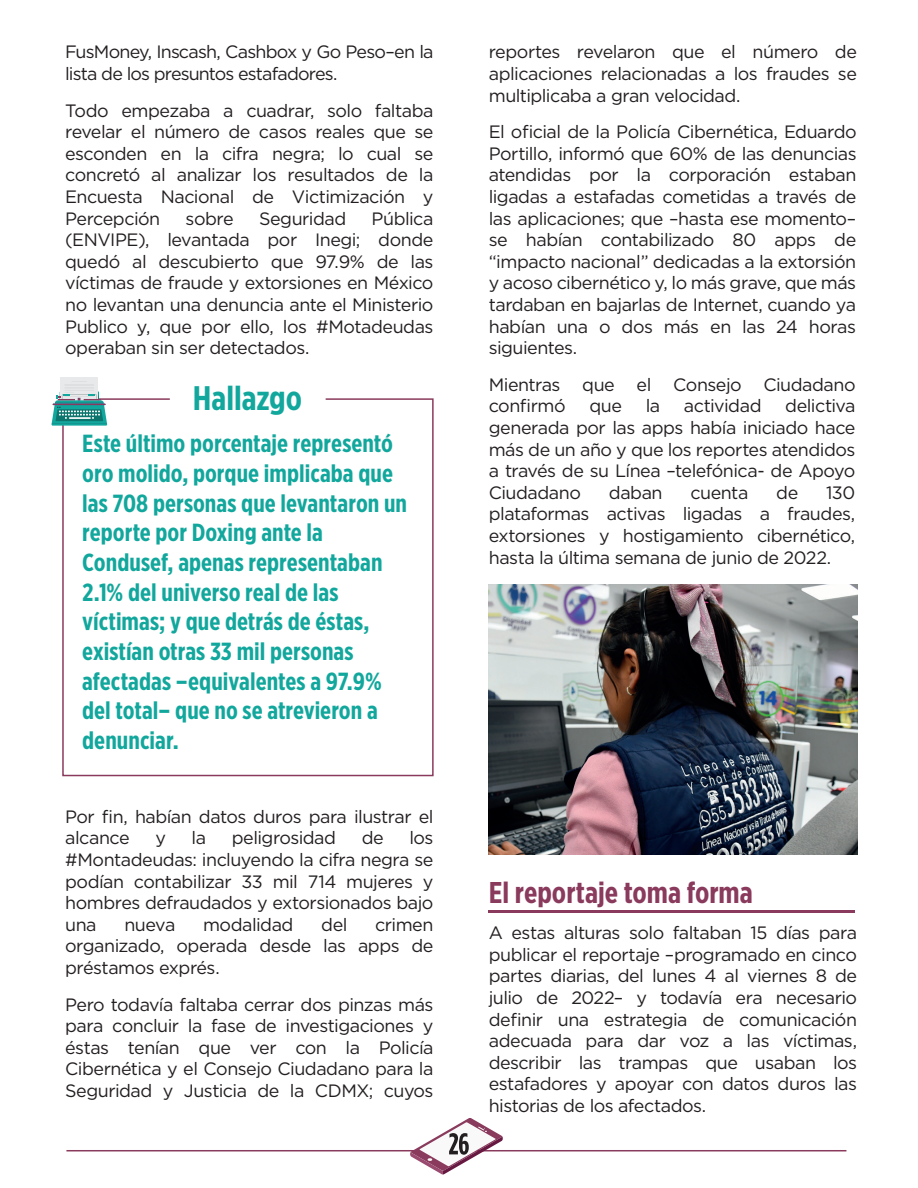
<style>
.page{position:relative;width:918px;height:1188px;background:#fff}
.page>*{position:absolute;margin:0;border:0;box-sizing:border-box;transform-origin:0 0}
.t1{font:700 34.05px "Gotham X Narrow";color:#12a79d}
.t2{font:700 30px "Gotham X Narrow";color:#8a3a5c}
.t3{font:700 24.75px/29.7px "Gotham X Narrow";color:#12a79d}
.t4{font:17.85px/21.6px "Gotham";letter-spacing:-.03em;color:#231f20;text-align:justify}
.t5{font:17.85px/21.6px "Gotham";letter-spacing:-.05em;color:#231f20}
</style>
<div class="page">
<img style="left:488px;top:585px;width:369px;height:269px">
<hr style="left:66px;top:1150px;width:780px;height:1px;background:#8a3a5c">
<svg style="left:62px;top:398px;width:372px;height:379px"></svg>
<div style="left:61px;top:377px;width:37px;height:23px;background:#e7e9ea"></div>
<svg style="left:51px;top:382px;width:56px;height:44px"></svg>
<hr style="left:488px;top:911px;width:367px;height:2px;background:#8a3a5c">
<svg style="left:410px;top:1118px;width:93px;height:57px"></svg>
<p class="t5" style="left:65px;top:41px;width:370px">FusMoney, Inscash, Cashbox y Go Peso–en la lista de los presuntos estafadores.</p>
<p class="t4" style="left:65px;top:99px;width:370px">Todo empezaba a cuadrar, solo faltaba revelar el número de casos reales que se esconden en la cifra negra; lo cual se concretó al analizar los resultados de la Encuesta Nacional de Victimización y Percepción</p>
<p class="t4" style="left:65px;top:207px;width:370px;text-indent:306px">Pública (ENVIPE), levantada por Inegi; donde quedó al descubierto que 97.9% de las víctimas de fraude y extorsiones en México no levantan una denuncia ante el Ministerio Publico y, que por ello, los #Motadeudas operaban sin ser detectados.</p>
<p class="t4" style="left:186px;top:207px;width:49px">sobre</p>
<p class="t4" style="left:259px;top:207px;width:89px">Seguridad</p>
<h1 class="t1" style="left:193px;top:377px;width:111px">Hallazgo</h1>
<p class="t3" style="left:82px;top:428px;width:326px">Este último porcentaje representó oro molido, porque implicaba que las 708 personas que levantaron un reporte por Doxing ante la<br>Condusef, apenas representaban<br>2.1% del universo real de las víctimas; y que detrás de éstas, existían otras 33 mil personas afectadas –equivalentes a 97.9% del total– que no se atrevieron a denunciar.</p>
<p class="t4" style="left:65px;top:805px;width:370px">Por fin, habían datos duros para ilustrar el alcance</p>
<p class="t4" style="left:65px;top:827px;width:370px;text-indent:344px">los #Montadeudas: incluyendo la cifra negra se podían contabilizar 33 mil 714 mujeres y hombres defraudados y extorsionados bajo una</p>
<p class="t4" style="left:155px;top:827px;width:12px">y</p>
<p class="t4" style="left:192px;top:827px;width:16px">la</p>
<p class="t4" style="left:232px;top:827px;width:106px">peligrosidad</p>
<p class="t4" style="left:362px;top:827px;width:24px">de</p>
<p class="t4" style="left:124px;top:913px;width:53px">nueva</p>
<p class="t4" style="left:203px;top:913px;width:92px">modalidad</p>
<p class="t4" style="left:321px;top:913px;width:28px">del</p>
<p class="t4" style="left:65px;top:913px;width:370px;text-indent:310px">crimen organizado, operada desde las apps de préstamos exprés.</p>
<p class="t4" style="left:65px;top:993px;width:370px">Pero todavía faltaba cerrar dos pinzas más para concluir la fase de investigaciones y éstas tenían que ver con la Policía Cibernética y el Consejo Ciudadano para la Seguridad y Justicia de la CDMX; cuyos</p>
<p class="t4" style="left:489px;top:41px;width:370px">reportes revelaron que el número de aplicaciones relacionadas a los fraudes se multiplicaba a gran velocidad.</p>
<p class="t4" style="left:489px;top:121px;width:369px">El oficial de la Policía Cibernética, Eduardo Portillo, informó que 60% de las denuncias atendidas por la corporación estaban ligadas a estafadas cometidas a través de las aplicaciones; que –hasta ese momento– se habían contabilizado 80 apps de “impacto nacional” dedicadas a la extorsión y acoso cibernético y, lo más grave, que más tardaban en bajarlas de Internet, cuando ya habían una o dos más en las 24 horas siguientes.</p>
<p class="t4" style="left:489px;top:373px;width:368px">Mientras que el Consejo Ciudadano confirmó</p>
<p class="t4" style="left:489px;top:395px;width:368px;text-indent:296px">delictiva generada por las apps había iniciado hace más de un año y que los reportes atendidos a través de su Línea –telefónica- de Apoyo Ciudadano</p>
<p class="t4" style="left:589px;top:395px;width:34px">que</p>
<p class="t4" style="left:646px;top:395px;width:16px">la</p>
<p class="t4" style="left:684px;top:395px;width:79px">actividad</p>
<p class="t4" style="left:609px;top:481px;width:55px">daban</p>
<p class="t4" style="left:691px;top:481px;width:59px">cuenta</p>
<p class="t4" style="left:776px;top:481px;width:24px">de</p>
<p class="t4" style="left:489px;top:481px;width:368px;text-indent:337px">130 plataformas activas ligadas a fraudes, extorsiones y hostigamiento cibernético, hasta la última semana de junio de 2022.</p>
<h2 class="t2" style="left:489px;top:874px;width:266px">El reportaje toma forma</h2>
<p class="t4" style="left:489px;top:922px;width:370px">A estas alturas solo faltaban 15 días para publicar el reportaje –programado en cinco partes diarias, del lunes 4 al viernes 8 de julio de 2022– y todavía era necesario definir una estrategia de comunicación adecuada para dar voz a las víctimas, describir las trampas que usaban los estafadores y apoyar con datos duros las historias de los afectados.</p>
</div>
